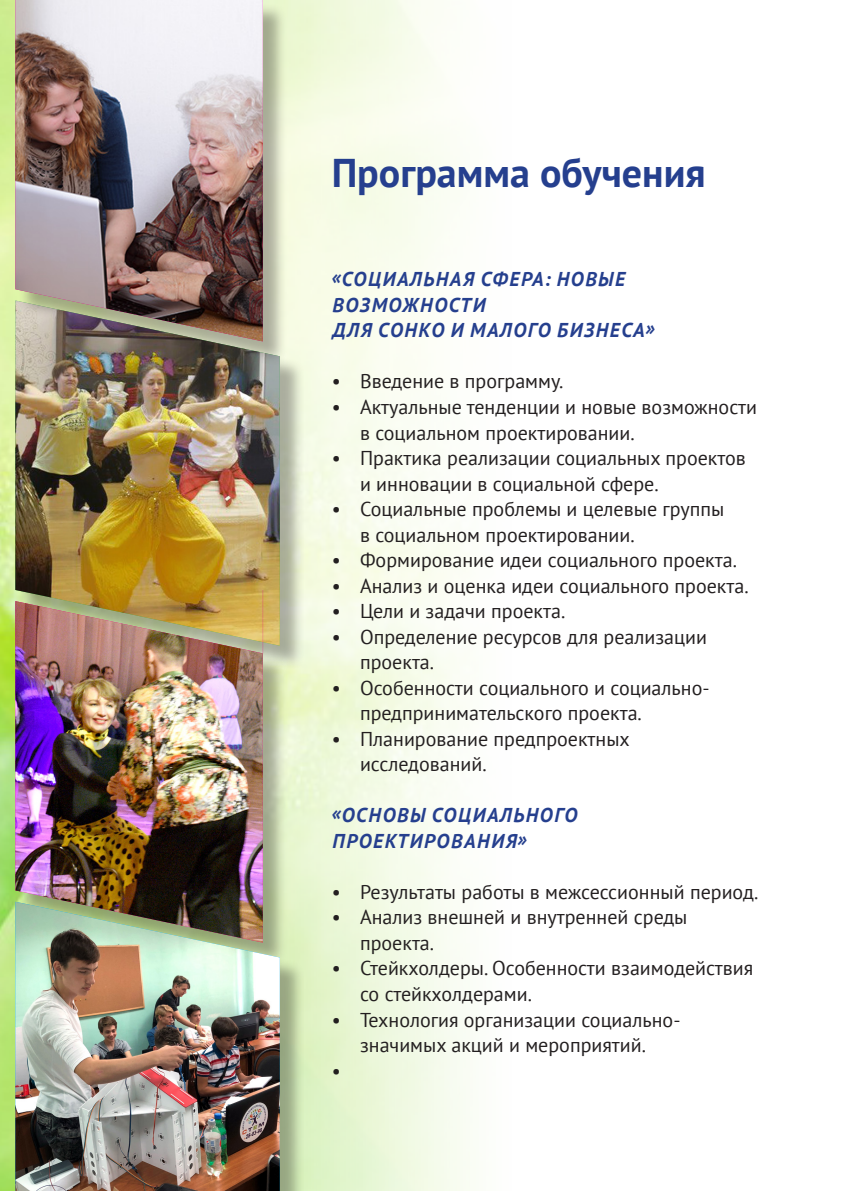
<style>
.page{position:relative;width:842px;height:1191px;background:#fff}
.page>*{position:absolute;margin:0;border:0;box-sizing:border-box;transform-origin:0 0}
.Заголовок{font:700 40px "PT Sans";color:#253f8e}
.t1{font:20px/25.6px "PT Sans";color:#231f20}
.Подзагол_2{font:italic 700 20px/25.6px "PT Sans";letter-spacing:.08em;color:#253f8e}
</style>
<div class="page">
<img style="left:0;top:0;width:470px;height:1191px">
<div style="left:18px;top:304px;width:287px;height:366px;background:#231f20;opacity:.35"></div>
<img style="left:15px;top:341px;width:265px;height:257px">
<div style="left:18px;top:3px;width:270px;height:362px;background:#231f20;opacity:.35"></div>
<img style="left:15px;top:0;width:248px;height:341px">
<div style="left:18px;top:598px;width:270px;height:368px;background:#231f20;opacity:.35"></div>
<img style="left:15px;top:590px;width:248px;height:311px">
<div style="left:18px;top:905px;width:287px;height:286px;background:#231f20;opacity:.35"></div>
<img style="left:15px;top:901px;width:265px;height:290px">
<p class="Заголовок" style="left:332px;top:146px;width:375px">Программа обучения</p>
<p class="Подзагол_2" style="left:332px;top:266px;width:325px">«СОЦИАЛЬНАЯ СФЕРА: НОВЫЕ<br>ВОЗМОЖНОСТИ<br>ДЛЯ СОНКО И МАЛОГО БИЗНЕСА»</p>
<p class="t1" style="left:332px;top:368px;width:233px">• Введение в программу.</p>
<p class="t1" style="left:360px;top:394px;width:398px;text-indent:-28px">• Актуальные тенденции и новые возможности в социальном проектировании.</p>
<p class="t1" style="left:360px;top:445px;width:387px;text-indent:-28px">• Практика реализации социальных проектов и инновации в социальной сфере.</p>
<p class="t1" style="left:360px;top:496px;width:366px;text-indent:-28px">• Социальные проблемы и целевые группы в социальном проектировании.</p>
<p class="t1" style="left:332px;top:547px;width:407px">• Формирование идеи социального проекта.</p>
<p class="t1" style="left:332px;top:572px;width:418px">• Анализ и оценка идеи социального проекта.</p>
<p class="t1" style="left:332px;top:598px;width:235px">• Цели и задачи проекта.</p>
<p class="t1" style="left:360px;top:623px;width:348px;text-indent:-28px">• Определение ресурсов для реализации проекта.</p>
<p class="t1" style="left:360px;top:674px;width:351px;text-indent:-28px">• Особенности социального и социально&shy;предпринимательского проекта.</p>
<p class="t1" style="left:360px;top:725px;width:271px;text-indent:-28px">• Планирование предпроектных исследований.</p>
<p class="Подзагол_2" style="left:332px;top:802px;width:247px">«ОСНОВЫ СОЦИАЛЬНОГО<br>ПРОЕКТИРОВАНИЯ»</p>
<p class="t1" style="left:332px;top:878px;width:428px">• Результаты работы в межсессионный период.</p>
<p class="t1" style="left:360px;top:904px;width:329px;text-indent:-28px">• Анализ внешней и внутренней среды проекта.</p>
<p class="t1" style="left:360px;top:955px;width:395px;text-indent:-28px">• Стейкхолдеры. Особенности взаимодействия со стейкхолдерами.</p>
<p class="t1" style="left:332px;top:1006px;width:350px;text-align:center">• Технология организации социально&shy;значимых акций и мероприятий.</p>
<p class="t1" style="left:332px;top:1057px;width:11px">•</p>
</div>
